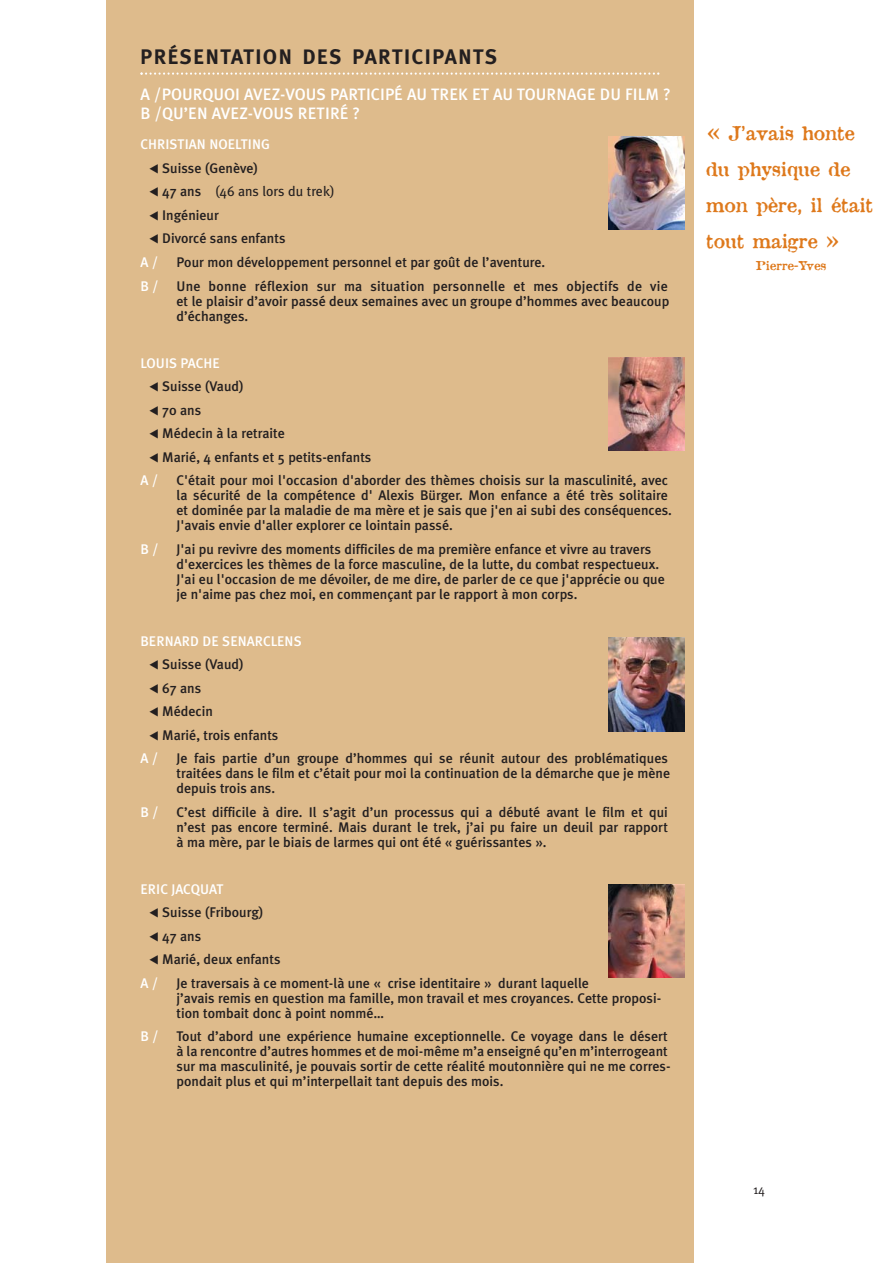
<style>
.page{position:relative;width:893px;height:1263px;background:#fff}
.page>*{position:absolute;margin:0;border:0;box-sizing:border-box;transform-origin:0 0}
.t1{font:700 21px "Meta";letter-spacing:.08em;color:#231f20}
.t2{font:18.75px/36px "Attic";color:#de791c}
.t3{font:500 16.5px/19.5px "Meta Plus";color:#fff}
.t4{font:500 13.95px/15px "Meta Plus";color:#231f20}
.t5{font:500 13.95px "Meta Plus";color:#fff}
.t6{font:13.95px "Meta Plus";color:#231f20}
.t7{font:12.75px "Meta Plus Normal";color:#231f20}
.t8{font:12px "Attic";letter-spacing:.005em;color:#de791c}
.s1{font-family:"Abacus Three SSK";font-weight:400;font-size:12px}
.s2{font-family:"Abacus Three SSK";font-size:12px}
.s3{font-weight:500}
.s4{font-size:24px}
</style>
<div class="page">
<div style="left:106px;top:0;width:587px;height:1263px;background:#debb8c"></div>
<svg style="left:140px;top:72px;width:519px;height:3px"></svg>
<img style="left:608px;top:136px;width:77px;height:94px">
<img style="left:608px;top:357px;width:77px;height:94px">
<img style="left:608px;top:638px;width:77px;height:93px">
<img style="left:608px;top:884px;width:77px;height:94px">
<h1 class="t1" style="left:140px;top:49px;width:358px">PRÉSENTATION DES PARTICIPANTS</h1>
<p class="t3" style="left:140px;top:85px;width:532px">A /POURQUOI AVEZ-VOUS PARTICIPÉ AU TREK ET AU TOURNAGE DU FILM ?<br>B /QU’EN AVEZ-VOUS RETIRÉ ?</p>
<p class="t5" style="left:140px;top:139px;width:131px">CHRISTIAN NOELTING</p>
<p class="t4" style="left:149px;top:161px;width:111px"><span class="s1">F</span> Suisse (Genève)</p>
<p class="t6" style="left:149px;top:186px;width:187px"><span class="s2">F</span> <span class="s3">47 ans</span> (46 ans lors du trek)</p>
<p class="t4" style="left:149px;top:208px;width:72px"><span class="s1">F</span> Ingénieur</p>
<p class="t4" style="left:149px;top:232px;width:138px"><span class="s1">F</span> Divorcé sans enfants</p>
<p class="t5" style="left:140px;top:257px;width:19px">A /</p>
<p class="t4" style="left:176px;top:255px;width:370px">Pour mon développement personnel et par goût de l’aventure.</p>
<p class="t5" style="left:140px;top:280px;width:20px">B /</p>
<p class="t4" style="left:176px;top:279px;width:494px;text-align:justify">Une bonne réflexion sur ma situation personnelle et mes objectifs de vie et le plaisir d’avoir passé deux semaines avec un groupe d’hommes avec beaucoup d’échanges.</p>
<p class="t5" style="left:140px;top:357px;width:81px">LOUIS PACHE</p>
<p class="t4" style="left:149px;top:380px;width:96px"><span class="s1">F</span> Suisse (Vaud)</p>
<p class="t4" style="left:149px;top:403px;width:54px"><span class="s1">F</span> 70 ans</p>
<p class="t4" style="left:149px;top:427px;width:137px"><span class="s1">F</span> Médecin à la retraite</p>
<p class="t4" style="left:149px;top:450px;width:224px"><span class="s1">F</span> Marié, 4 enfants et 5 petits-enfants</p>
<p class="t5" style="left:140px;top:475px;width:19px">A /</p>
<p class="t4" style="left:176px;top:474px;width:497px">C'était pour moi l'occasion d'aborder des thèmes choisis sur la masculinité, avec la sécurité de la compétence d' Alexis Bürger. Mon enfance a été très solitaire et dominée par la maladie de ma mère et je sais que j'en ai subi des conséquences.<br>J'avais envie d'aller explorer ce lointain passé.</p>
<p class="t5" style="left:140px;top:543px;width:20px">B /</p>
<p class="t4" style="left:176px;top:542px;width:490px">J'ai pu revivre des moments difficiles de ma première enfance et vivre au travers d'exercices les thèmes de la force masculine, de la lutte, du combat respectueux.<br>J'ai eu l'occasion de me dévoiler, de me dire, de parler de ce que j'apprécie ou que je n'aime pas chez moi, en commençant par le rapport à mon corps.</p>
<p class="t5" style="left:140px;top:635px;width:163px">BERNARD DE SENARCLENS</p>
<p class="t4" style="left:149px;top:658px;width:96px"><span class="s1">F</span> Suisse (Vaud)</p>
<p class="t4" style="left:149px;top:681px;width:54px"><span class="s1">F</span> 67 ans</p>
<p class="t4" style="left:149px;top:705px;width:65px"><span class="s1">F</span> Médecin</p>
<p class="t4" style="left:149px;top:728px;width:131px"><span class="s1">F</span> Marié, trois enfants</p>
<p class="t5" style="left:140px;top:753px;width:19px">A /</p>
<p class="t4" style="left:176px;top:752px;width:495px">Je fais partie d’un groupe d’hommes qui se réunit autour des problématiques traitées dans le film et c’était pour moi la continuation de la démarche que je mène depuis trois ans.</p>
<p class="t5" style="left:140px;top:806px;width:20px">B /</p>
<p class="t4" style="left:176px;top:805px;width:493px;text-align:justify">C’est difficile à dire. Il s’agit d’un processus qui a débuté avant le film et qui n’est pas encore terminé. Mais durant le trek, j’ai pu faire un deuil par rapport à ma mère, par le biais de larmes qui ont été « guérissantes ».</p>
<p class="t5" style="left:140px;top:883px;width:85px">ERIC JACQUAT</p>
<p class="t4" style="left:149px;top:906px;width:116px"><span class="s1">F</span> Suisse (Fribourg)</p>
<p class="t4" style="left:149px;top:929px;width:54px"><span class="s1">F</span> 47 ans</p>
<p class="t4" style="left:149px;top:953px;width:133px"><span class="s1">F</span> Marié, deux enfants</p>
<p class="t5" style="left:140px;top:977px;width:19px">A /</p>
<p class="t4" style="left:176px;top:976px;width:486px">Je traversais à ce moment-là une « crise identitaire » durant laquelle<br>j’avais remis en question ma famille, mon travail et mes croyances. Cette proposi&shy;tion tombait donc à point nommé…</p>
<p class="t5" style="left:140px;top:1031px;width:20px">B /</p>
<p class="t4" style="left:176px;top:1030px;width:495px">Tout d’abord une expérience humaine exceptionnelle. Ce voyage dans le désert à la rencontre d’autres hommes et de moi-même m’a enseigné qu’en m’interrogeant sur ma masculinité, je pouvais sortir de cette réalité moutonnière qui ne me corres&shy;pondait plus et qui m’interpellait tant depuis des mois.</p>
<h2 class="t2" style="left:706px;top:117px;width:168px"><span class="s4">«</span> J’avais honte du physique de mon père, il était tout maigre <span class="s4">»</span></h2>
<p class="t8" style="left:756px;top:261px;width:72px">Pierre-Yves</p>
<p class="t7" style="left:753px;top:1185px;width:14px">14</p>
</div>
